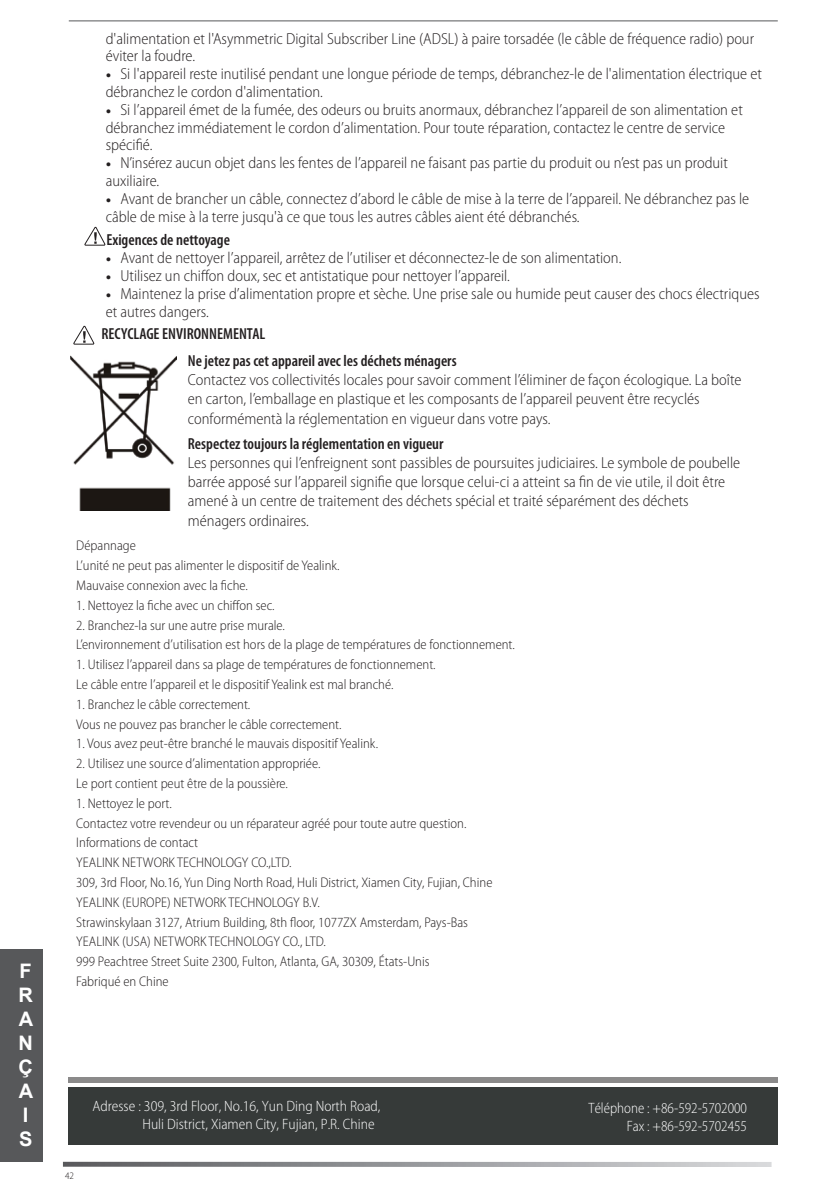
<style>
.page{position:relative;width:823px;height:1191px;background:#fff}
.page>*{position:absolute;margin:0;border:0;box-sizing:border-box;transform-origin:0 0}
.t1{font:700 20px/24px "Arial";color:#fff}
.t2{font:300 semi-condensed 16px/17.8px "Myriad Pro";color:#231f20}
.t3{font:600 condensed 16px/26.6px "Myriad Pro";color:#231f20}
.t4{font:300 semi-condensed 15px/18px "Myriad Pro";color:#fff}
.t5{font:300 semi-condensed 15px/18px "Myriad Pro";color:#fff;text-align:right;scale:.96 1}
.t6{font:300 semi-condensed 14px/19.8px "Myriad Pro";color:#231f20}
.t7{font:300 semi-condensed 10px "Myriad Pro";color:#231f20}
</style>
<div class="page">
<svg style="left:63px;top:1161px;width:708px;height:6px;background:#a9aaad"></svg>
<hr style="left:69px;top:20px;width:708px;height:1px;background:#57585a">
<svg style="left:74px;top:325px;width:21px;height:20px"></svg>
<img style="left:71px;top:356px;width:106px;height:154px">
<div style="left:69px;top:1087px;width:708px;height:57px;background:#363a39"></div>
<div style="left:69px;top:1077px;width:708px;height:5px;background:#8b8a8a"></div>
<svg style="left:85px;top:226px;width:21px;height:20px"></svg>
<div style="left:0;top:949px;width:42px;height:213px;background:#57585a"></div>
<p class="t1" style="left:18px;top:960px;width:16px">F<br>R<br>A<br>N<br>Ç<br>A<br>I<br>S</p>
<p class="t2" style="left:106px;top:30px;width:649px">d'alimentation et l'Asymmetric Digital Subscriber Line (ADSL) à paire torsadée (le câble de fréquence radio) pour éviter la foudre.</p>
<p class="t2" style="left:106px;top:65px;width:657px;text-indent:15px">Si l'appareil reste inutilisé pendant une longue période de temps, débranchez-le de l'alimentation électrique et débranchez le cordon d'alimentation.</p>
<p class="t2" style="left:106px;top:101px;width:638px;text-indent:15px">Si l’appareil émet de la fumée, des odeurs ou bruits anormaux, débranchez l’appareil de son alimentation et débranchez immédiatement le cordon d’alimentation. Pour toute réparation, contactez le centre de service spécifié.</p>
<p class="t2" style="left:106px;top:154px;width:623px;text-indent:15px">N’insérez aucun objet dans les fentes de l’appareil ne faisant pas partie du produit ou n’est pas un produit auxiliaire.</p>
<p class="t2" style="left:106px;top:190px;width:644px;text-indent:15px">Avant de brancher un câble, connectez d’abord le câble de mise à la terre de l’appareil. Ne débranchez pas le câble de mise à la terre jusqu'à ce que tous les autres câbles aient été débranchés.</p>
<p class="t3" style="left:106px;top:227px;width:125px">Exigences de nettoyage</p>
<p class="t2" style="left:120px;top:249px;width:502px">Avant de nettoyer l’appareil, arrêtez de l’utiliser et déconnectez-le de son alimentation.</p>
<p class="t2" style="left:120px;top:267px;width:391px">Utilisez un chiffon doux, sec et antistatique pour nettoyer l’appareil.</p>
<p class="t2" style="left:120px;top:285px;width:640px">Maintenez la prise d’alimentation propre et sèche. Une prise sale ou humide peut causer des chocs électriques</p>
<p class="t2" style="left:106px;top:303px;width:104px">et autres dangers.</p>
<p class="t3" style="left:188px;top:321px;width:270px;text-indent:-86px">RECYCLAGE ENVIRONNEMENTAL<br>Ne jetez pas cet appareil avec les déchets ménagers</p>
<p class="t2" style="left:188px;top:371px;width:554px;line-height:19.2px">Contactez vos collectivités locales pour savoir comment l’éliminer de façon écologique. La boîte en carton, l’emballage en plastique et les composants de l’appareil peuvent être recyclés conformémentà la réglementation en vigueur dans votre pays.</p>
<p class="t3" style="left:188px;top:430px;width:257px">Respectez toujours la réglementation en vigueur</p>
<p class="t2" style="left:188px;top:453px;width:553px;line-height:19.2px">Les personnes qui l’enfreignent sont passibles de poursuites judiciaires. Le symbole de poubelle barrée apposé sur l’appareil signifie que lorsque celui-ci a atteint sa fin de vie utile, il doit être amené à un centre de traitement des déchets spécial et traité séparément des déchets ménagers ordinaires.</p>
<p class="t6" style="left:76px;top:536px;width:265px">Dépannage<br>L’unité ne peut pas alimenter le dispositif de Yealink.<br>Mauvaise connexion avec la fiche.</p>
<p class="t6" style="left:76px;top:595px;width:200px">1. Nettoyez la fiche avec un chiffon sec.</p>
<p class="t6" style="left:76px;top:615px;width:440px">2. Branchez-la sur une autre prise murale.<br>L’environnement d’utilisation est hors de la plage de températures de fonctionnement.</p>
<p class="t6" style="left:76px;top:655px;width:360px">1. Utilisez l’appareil dans sa plage de températures de fonctionnement.<br>Le câble entre l’appareil et le dispositif Yealink est mal branché.</p>
<p class="t6" style="left:76px;top:694px;width:266px">1. Branchez le câble correctement.<br>Vous ne pouvez pas brancher le câble correctement.</p>
<p class="t6" style="left:76px;top:734px;width:303px">1. Vous avez peut-être branché le mauvais dispositif Yealink.</p>
<p class="t6" style="left:76px;top:754px;width:245px">2. Utilisez une source d’alimentation appropriée.<br>Le port contient peut être de la poussière.</p>
<p class="t6" style="left:76px;top:793px;width:417px">1. Nettoyez le port.<br>Contactez votre revendeur ou un réparateur agréé pour toute autre question.<br>Informations de contact<br>YEALINK NETWORK TECHNOLOGY CO.,LTD.<br>309, 3rd Floor, No.16, Yun Ding North Road, Huli District, Xiamen City, Fujian, Chine YEALINK (EUROPE) NETWORK TECHNOLOGY B.V.<br>Strawinskylaan 3127, Atrium Building, 8th floor, 1077ZX Amsterdam, Pays-Bas YEALINK (USA) NETWORK TECHNOLOGY CO., LTD.<br>999 Peachtree Street Suite 2300, Fulton, Atlanta, GA, 30309, États-Unis<br>Fabriqué en Chine</p>
<p class="t7" style="left:65px;top:1170px;width:10px">42</p>
<p class="t4" style="left:124px;top:1096px;width:238px;text-indent:-16px">dr: 309, 3th Floor, No.16, Yun Ding North Road,<br>Huli Distric , Xiamen City, Fujian, P.R. China</p>
<p class="t4" style="left:142px;top:1097px;width:239px;text-indent:-50px">Adresse : 309, 3rd Floor, No.16, Yun Ding North Road,<br>Huli District, Xiamen City, Fujian, P.R. Chine</p>
<p class="t5" style="left:588px;top:1099px;width:166px">Téléphone : +86-592-5702000<br>Fax : +86-592-5702455</p>
</div>
